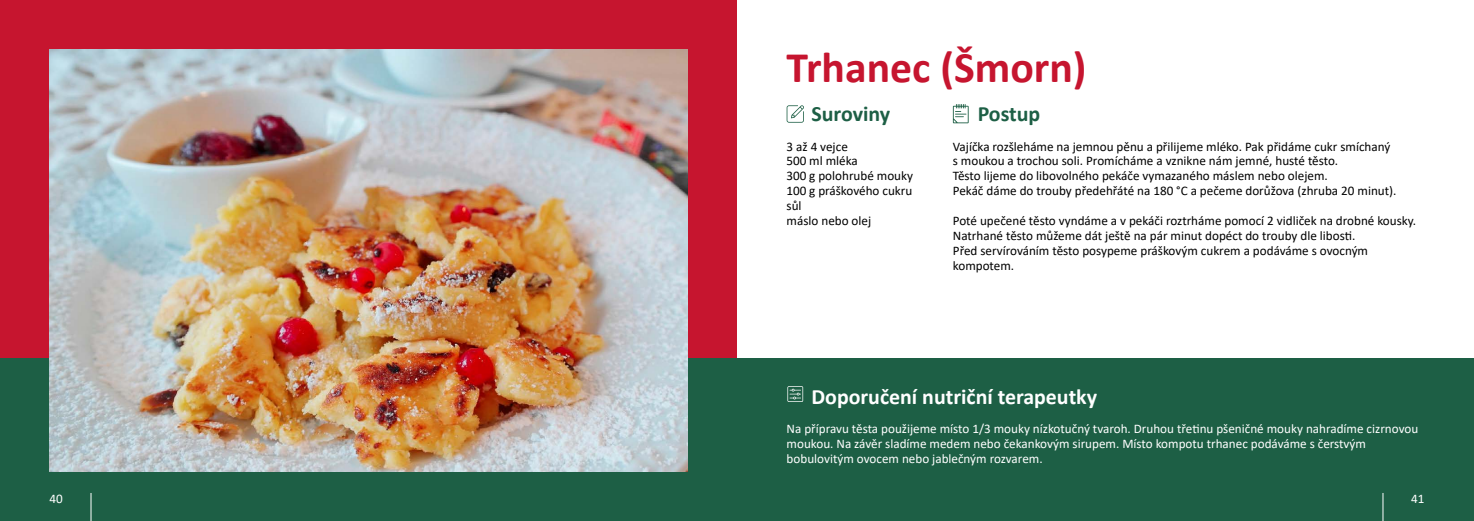
<style>
.page{position:relative;width:1474px;height:521px;background:#fff}
.page>*{position:absolute;margin:0;border:0;box-sizing:border-box;transform-origin:0 0}
.t1{font:700 43.75px "Calibri";color:#c6152f}
.t2{font:700 21.88px "Calibri";color:#fff}
.t3{font:700 21.88px "Calibri";color:#1d5f45}
.t4{font:13.12px/14.9px "Calibri";color:#000}
.t5{font:13.12px/14.9px "Calibri";color:#fff}
</style>
<div class="page">
<div style="left:0;top:0;width:737px;height:521px;background:#c6152f"></div>
<div style="left:0;top:359px;width:1473px;height:162px;background:#1d5f45"></div>
<svg style="left:952px;top:104px;width:16px;height:19px"></svg>
<svg style="left:786px;top:105px;width:18px;height:18px"></svg>
<svg style="left:787px;top:386px;width:16px;height:16px"></svg>
<img style="left:50px;top:50px;width:637px;height:421px">
<svg style="left:1382px;top:493px;width:1px;height:28px"></svg>
<svg style="left:91px;top:493px;width:1px;height:28px"></svg>
<h1 class="t1" style="left:786px;top:37px;width:301px">Trhanec (Šmorn)</h1>
<h2 class="t3" style="left:811px;top:98px;width:80px">Suroviny</h2>
<p class="t4" style="left:786px;top:138px;width:128px">3 až 4 vejce<br>500 ml mléka<br>300 g polohrubé mouky<br>100 g práškového cukru sůl<br>máslo nebo olej</p>
<h2 class="t3" style="left:977px;top:98px;width:64px">Postup</h2>
<p class="t4" style="left:952px;top:138px;width:445px">Vajíčka rozšleháme na jemnou pěnu a přilijeme mléko. Pak přidáme cukr smíchaný s moukou a trochou soli. Promícháme a vznikne nám jemné, husté těsto.<br>Těsto lijeme do libovolného pekáče vymazaného máslem nebo olejem.<br>Pekáč dáme do trouby předehřáté na 180 °C a pečeme dorůžova (zhruba 20 minut).</p>
<p class="t4" style="left:952px;top:213px;width:465px">Poté upečené těsto vyndáme a v pekáči roztrháme pomocí 2 vidliček na drobné kousky.<br>Natrhané těsto můžeme dát ještě na pár minut dopéct do trouby dle libosti.<br>Před servírováním těsto posypeme práškovým cukrem a podáváme s ovocným kompotem.</p>
<h2 class="t2" style="left:811px;top:381px;width:287px">Doporučení nutriční terapeutky</h2>
<p class="t5" style="left:786px;top:421px;width:633px">Na přípravu těsta použijeme místo 1/3 mouky nízkotučný tvaroh. Druhou třetinu pšeničné mouky nahradíme cizrnovou moukou. Na závěr sladíme medem nebo čekankovým sirupem. Místo kompotu trhanec podáváme s čerstvým bobulovitým ovocem nebo jablečným rozvarem.</p>
<p class="t5" style="left:50px;top:491px;width:15px">40</p>
<p class="t5" style="left:1410px;top:491px;width:15px">41</p>
</div>
